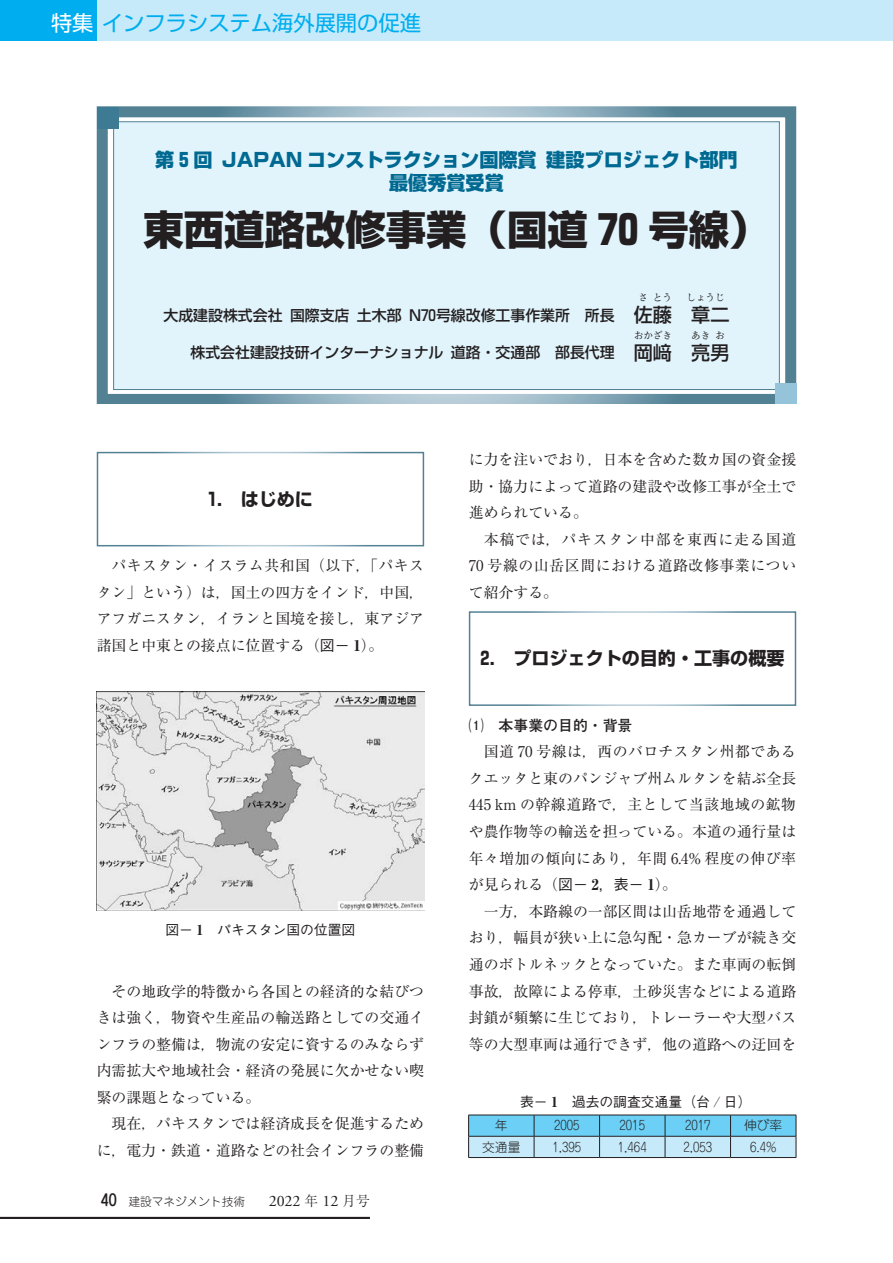
<style>
.page{position:relative;width:893px;height:1263px;background:#fff}
.page>*{position:absolute;margin:0;border:0;box-sizing:border-box;transform-origin:0 0}
.特集_タイトル{font:800 40.35px "Shin Go Pr 6 N";color:#231f20}
.t1{font:21.3px "Shin Go Pr 6 N";color:#00aeef}
.特集_タイトル_受賞_18Q{font:800 19.2px "Shin Go Pr 6 N";color:#006991}
.タイトル_名前_氏名ルビ付{font:500 19.2px "Shin Go Pr 6 N";color:#231f20}
.大見出し_1__特集{font:700 18px "Shin Go Pr 6 N";color:#231f20}
.本文_14Q{font:14.85px/26.5px "Ryumin Pr 6 N";color:#231f20;text-align:justify}
.タイトル_名前_氏名ルビ付-2{font:500 14.85px "Shin Go Pr 6 N";color:#231f20}
.中見出し__1___太ゴ{font:700 14.85px "Futo Go B101 Pr 6 N";color:#231f20}
.キャプション{font:500 13.8px "Gothic BBB Pr 6 N";color:#231f20}
.表_12Q{font:300 12.75px "Jun 101 Pro";color:#231f20}
.t2{font:300 11.7px "Jun 101 Pro";color:#231f20}
.タイトル_名前_氏名ルビ付-3{font:9.6px "Ryumin Pr 6 N";color:#231f20}
.s1{color:#fff}
.s2{font-size:19.2px}
.s3{font-family:"Gothic BBB Pr 6 N";font-weight:500}
.s4{font-weight:800}
.s5{font-family:"Ryumin Pr 6 N";font-weight:800}
.s6{font-family:"Jun 34 Pro";font-weight:500;font-size:15.9px}
.s7{font-family:"Adobe Garamond Pro";font-weight:400;font-size:15.9px}
.s8{font-family:"Ryumin Pr 6 N";font-size:13.8px}
</style>
<div class="page">
<div style="left:0;top:0;width:98px;height:40px;background:#00aeef"></div>
<div style="left:98px;top:0;width:795px;height:40px;background:#c6eafa"></div>
<div style="left:97px;top:452px;width:327px;height:94px;border:2px solid #fff"></div>
<div style="left:469px;top:611px;width:327px;height:95px;border:2px solid #fff"></div>
<img style="left:97px;top:691px;width:327px;height:219px">
<svg style="left:97px;top:106px;width:699px;height:298px"></svg>
<div style="left:775px;top:384px;width:21px;height:20px;background:#94c3da"></div>
<div style="left:97px;top:108px;width:22px;height:21px;background:#3c7b93"></div>
<svg style="left:468px;top:1115px;width:329px;height:42px"></svg>
<hr style="left:468px;top:1157px;width:66px;height:1px;background:#231f20">
<hr style="left:534px;top:1157px;width:66px;height:1px;background:#231f20">
<hr style="left:600px;top:1157px;width:65px;height:1px;background:#231f20">
<hr style="left:665px;top:1157px;width:65px;height:1px;background:#231f20">
<hr style="left:730px;top:1157px;width:66px;height:1px;background:#231f20">
<hr style="left:468px;top:1115px;width:66px;height:1px;background:#231f20">
<hr style="left:534px;top:1115px;width:66px;height:1px;background:#231f20">
<hr style="left:600px;top:1115px;width:65px;height:1px;background:#231f20">
<hr style="left:665px;top:1115px;width:65px;height:1px;background:#231f20">
<hr style="left:730px;top:1115px;width:66px;height:1px;background:#231f20">
<hr style="left:0;top:1217px;width:370px;height:2px;background:#231f20">
<h2 class="t1" style="left:51px;top:6px;width:371px"><span class="s1">特集</span>インフラシステム海外展開の促進</h2>
<p class="特集_タイトル_受賞_18Q" style="left:155px;top:144px;width:584px">第 5 回 JAPAN コンストラクション国際賞 建設プロジェクト部門</p>
<p class="特集_タイトル_受賞_18Q" style="left:389px;top:168px;width:116px">最優秀賞受賞</p>
<p class="特集_タイトル" style="left:144px;top:198px;width:628px">東西道路改修事業（国道 70 号線）</p>
<p class="タイトル_名前_氏名ルビ付-3" style="left:639px;top:290px;width:11px">さ</p>
<p class="タイトル_名前_氏名ルビ付-3" style="left:653px;top:290px;width:21px">とう</p>
<p class="タイトル_名前_氏名ルビ付-3" style="left:686px;top:290px;width:40px">しょうじ</p>
<p class="タイトル_名前_氏名ルビ付-2" style="left:163px;top:303px;width:491px">大成建設株式会社 国際支店 土木部 N70号線改修工事作業所　所長 <span class="s2">佐</span></p>
<p class="タイトル_名前_氏名ルビ付" style="left:653px;top:299px;width:21px">藤</p>
<p class="タイトル_名前_氏名ルビ付" style="left:691px;top:299px;width:40px">章二</p>
<p class="タイトル_名前_氏名ルビ付-3" style="left:634px;top:327px;width:40px">おかざき</p>
<p class="タイトル_名前_氏名ルビ付" style="left:653px;top:337px;width:21px">﨑</p>
<p class="タイトル_名前_氏名ルビ付" style="left:691px;top:337px;width:40px">亮男</p>
<p class="タイトル_名前_氏名ルビ付-3" style="left:691px;top:327px;width:21px">あき</p>
<p class="タイトル_名前_氏名ルビ付-3" style="left:715px;top:327px;width:11px">お</p>
<p class="タイトル_名前_氏名ルビ付-2" style="left:190px;top:340px;width:464px">株式会社建設技研インターナショナル 道路・交通部　部長代理 <span class="s2">岡</span></p>
<p class="大見出し_1__特集" style="left:208px;top:485px;width:107px">1.　はじめに</p>
<p class="本文_14Q" style="left:97px;top:552px;width:329px;text-indent:15px">パキスタン・イスラム共和国（以下，「パキスタン」という）は，国土の四方をインド，中国，アフガニスタン，イランと国境を接し，東アジア諸国と中東との接点に位置する（<span class="s3">図－</span> <span class="s4">1</span>）。</p>
<p class="キャプション" style="left:165px;top:919px;width:192px">図－ <span class="s5">1</span>　パキスタン国の位置図</p>
<p class="本文_14Q" style="left:97px;top:977px;width:329px;text-indent:15px">その地政学的特徴から各国との経済的な結びつきは強く，物資や生産品の輸送路としての交通インフラの整備は，物流の安定に資するのみならず内需拡大や地域社会・経済の発展に欠かせない喫緊の課題となっている。</p>
<p class="本文_14Q" style="left:97px;top:1110px;width:329px;text-align:right">現在，パキスタンでは経済成長を促進するために，電力・鉄道・道路などの社会インフラの整備</p>
<p class="t2" style="left:101px;top:1192px;width:270px"><span class="s6">40</span> 建設マネジメント技術　　<span class="s7">2022</span> <span class="s8">年</span> <span class="s7">12</span> <span class="s8">月号</span></p>
<p class="本文_14Q" style="left:469px;top:445px;width:329px">に力を注いでおり，日本を含めた数カ国の資金援助・協力によって道路の建設や改修工事が全土で進められている。</p>
<p class="本文_14Q" style="left:469px;top:525px;width:329px;text-indent:15px">本稿では，パキスタン中部を東西に走る国道70 号線の山岳区間における道路改修事業について紹介する。</p>
<p class="大見出し_1__特集" style="left:481px;top:644px;width:305px">2.　プロジェクトの目的・工事の概要</p>
<p class="中見出し__1___太ゴ" style="left:469px;top:713px;width:165px">⑴　本事業の目的・背景</p>
<p class="本文_14Q" style="left:469px;top:738px;width:329px;text-indent:15px">国道 70 号線は，西のバロチスタン州都であるクエッタと東のパンジャブ州ムルタンを結ぶ全長445 km の幹線道路で，主として当該地域の鉱物や農作物等の輸送を担っている。本道の通行量は年々増加の傾向にあり，年間 6.4% 程度の伸び率が見られる（<span class="s3">図－</span> <span class="s4">2</span><span class="s3">，表－</span> <span class="s4">1</span>）。</p>
<p class="本文_14Q" style="left:469px;top:897px;width:329px;text-indent:15px">一方，本路線の一部区間は山岳地帯を通過しており，幅員が狭い上に急勾配・急カーブが続き交通のボトルネックとなっていた。また車両の転倒事故，故障による停車，土砂災害などによる道路封鎖が頻繁に生じており，トレーラーや大型バス等の大型車両は通行できず，他の道路への迂回を</p>
<p class="キャプション" style="left:520px;top:1091px;width:233px">表－ <span class="s5">1</span>　過去の調査交通量（台 <span class="s5">/</span> 日）</p>
<p class="表_12Q" style="left:495px;top:1115px;width:14px">年</p>
<p class="表_12Q" style="left:554px;top:1115px;width:27px">2005</p>
<p class="表_12Q" style="left:620px;top:1115px;width:27px">2015</p>
<p class="表_12Q" style="left:685px;top:1115px;width:27px">2017</p>
<p class="表_12Q" style="left:744px;top:1115px;width:40px">伸び率</p>
<p class="表_12Q" style="left:482px;top:1137px;width:40px">交通量</p>
<p class="表_12Q" style="left:552px;top:1137px;width:30px">1,395</p>
<p class="表_12Q" style="left:618px;top:1137px;width:30px">1,464</p>
<p class="表_12Q" style="left:683px;top:1137px;width:30px">2,053</p>
<p class="表_12Q" style="left:750px;top:1137px;width:28px">6.4%</p>
</div>
